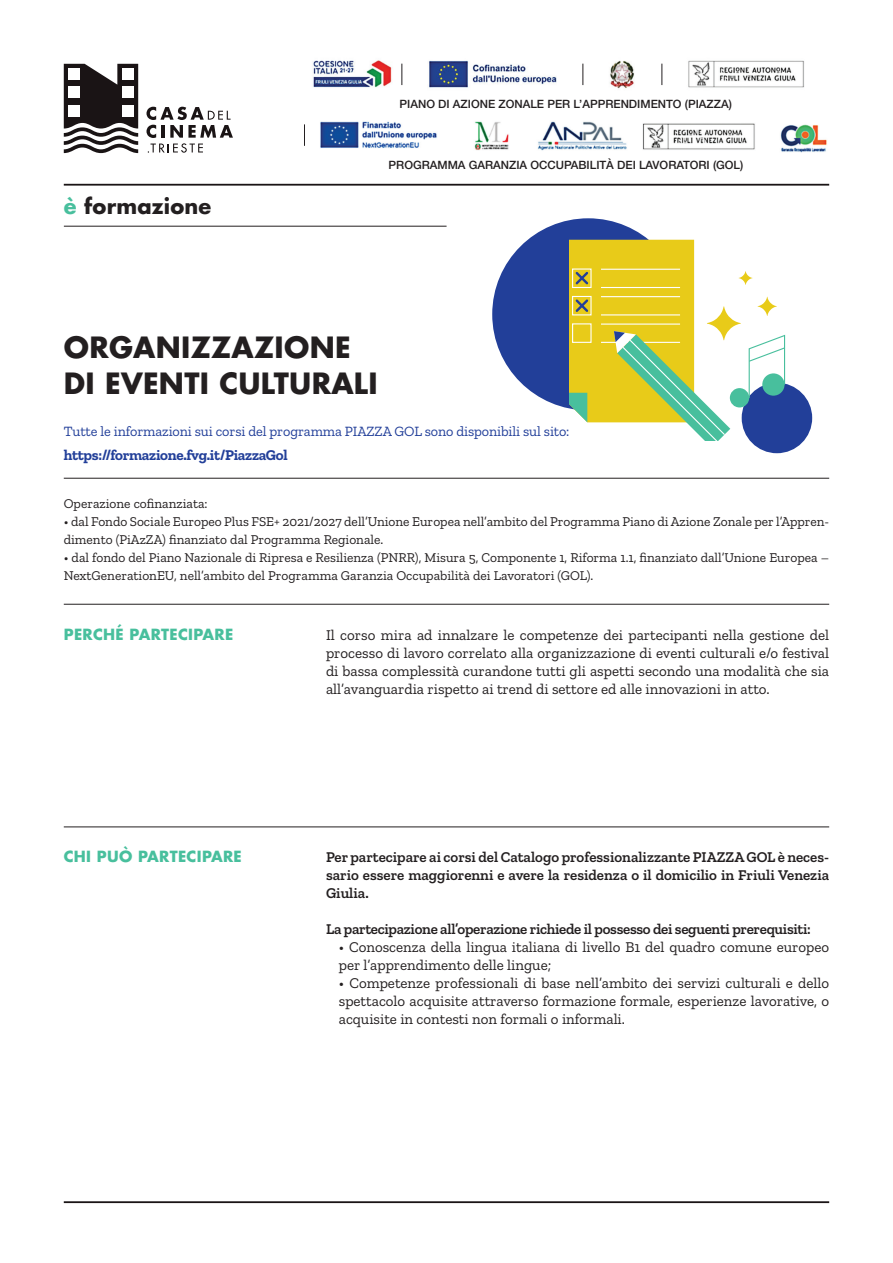
<style>
.page{position:relative;width:893px;height:1263px;background:#fff}
.page>*{position:absolute;margin:0;border:0;box-sizing:border-box;transform-origin:0 0}
.t1{font:700 28.5px "Futura";letter-spacing:.01em;color:#231f20}
.t2{font:700 21px "Futura";letter-spacing:.01em;color:#231f20}
.t3{font:15px/18px "Zilla Slab";color:#231f20;text-align:justify}
.t4{font:600 15px/18px "Zilla Slab";letter-spacing:-.02em;color:#231f20;text-align:justify}
.t5{font:700 15px "Zilla Slab";letter-spacing:-.02em;color:#223f99}
.t6{font:700 15px "Futura";letter-spacing:.02em;color:#48bf9d}
.t7{font:14.25px "Zilla Slab";letter-spacing:-.01em;color:#223f99}
.t8{font:13.5px/18px "Zilla Slab";color:#231f20}
.t9{font:500 11.55px "Helvetica Neue";color:#231f20}
.s1{color:#48bf9d}
</style>
<div class="page">
<hr style="left:64px;top:184px;width:765px;height:2px;background:#1a1415">
<hr style="left:64px;top:1201px;width:765px;height:2px;background:#1a1415">
<svg style="left:64px;top:64px;width:74px;height:89px"></svg>
<svg style="left:146px;top:107px;width:87px;height:46px"></svg>
<div style="left:69px;top:68px;width:11px;height:12px;background:#fff"></div>
<div style="left:69px;top:87px;width:11px;height:11px;background:#fff"></div>
<div style="left:69px;top:105px;width:11px;height:11px;background:#fff"></div>
<div style="left:122px;top:68px;width:11px;height:12px;background:#fff"></div>
<div style="left:122px;top:87px;width:11px;height:11px;background:#fff"></div>
<div style="left:122px;top:105px;width:11px;height:11px;background:#fff"></div>
<hr style="left:64px;top:226px;width:383px;height:1px;background:#231f20">
<hr style="left:64px;top:478px;width:765px;height:1px;background:#231f20">
<hr style="left:64px;top:604px;width:765px;height:1px;background:#231f20">
<hr style="left:64px;top:826px;width:765px;height:1px;background:#231f20">
<img style="left:313px;top:60px;width:491px;height:29px">
<svg style="left:662px;top:64px;width:1px;height:21px"></svg>
<svg style="left:583px;top:64px;width:1px;height:21px"></svg>
<svg style="left:402px;top:64px;width:1px;height:21px"></svg>
<img style="left:320px;top:121px;width:507px;height:32px">
<svg style="left:304px;top:124px;width:1px;height:22px"></svg>
<div style="left:742px;top:383px;width:70px;height:70px;background:#223f99;border-radius:50%"></div>
<div style="left:492px;top:218px;width:192px;height:192px;background:#223f99;border-radius:50%"></div>
<svg style="left:570px;top:240px;width:216px;height:200px"></svg>
<p class="t9" style="left:400px;top:97px;width:334px">PIANO DI AZIONE ZONALE PER L’APPRENDIMENTO (PIAZZA)</p>
<p class="t2" style="left:64px;top:191px;width:149px"><span class="s1">è</span> formazione</p>
<p class="t9" style="left:389px;top:158px;width:356px">PROGRAMMA GARANZIA OCCUPABILITÀ DEI LAVORATORI (GOL)</p>
<p class="t1" style="left:64px;top:327px;width:288px">ORGANIZZAZIONE</p>
<p class="t1" style="left:64px;top:363px;width:315px">DI EVENTI CULTURALI</p>
<p class="t7" style="left:64px;top:423px;width:507px">Tutte le informazioni sui corsi del programma PIAZZA GOL sono disponibili sul sito:</p>
<p class="t5" style="left:64px;top:446px;width:225px">https://formazione.fvg.it/PiazzaGol</p>
<p class="t8" style="left:64px;top:494px;width:145px">Operazione cofinanziata:</p>
<p class="t8" style="left:64px;top:512px;width:767px">• dal Fondo Sociale Europeo Plus FSE+ 2021/2027 dell’Unione Europea nell’ambito del Programma Piano di Azione Zonale per l’Appren&shy;dimento (PiAzZA) finanziato dal Programma Regionale.</p>
<p class="t8" style="left:64px;top:548px;width:767px">• dal fondo del Piano Nazionale di Ripresa e Resilienza (PNRR), Misura 5, Componente 1, Riforma 1.1, finanziato dall’Unione Europea –<br>NextGenerationEU, nell’ambito del Programma Garanzia Occupabilità dei Lavoratori (GOL).</p>
<p class="t6" style="left:64px;top:624px;width:171px">PERCHÉ PARTECIPARE</p>
<p class="t6" style="left:64px;top:846px;width:180px">CHI PUÒ PARTECIPARE</p>
<p class="t3" style="left:326px;top:626px;width:505px">Il corso mira ad innalzare le competenze dei partecipanti nella gestione del processo di lavoro correlato alla organizzazione di eventi culturali e/o festival di bassa complessità curandone tutti gli aspetti secondo una modalità che sia all’avanguardia rispetto ai trend di settore ed alle innovazioni in atto.</p>
<p class="t4" style="left:326px;top:848px;width:505px">Per partecipare ai corsi del Catalogo professionalizzante PIAZZA GOL è neces&shy;sario essere maggiorenni e avere la residenza o il domicilio in Friuli Venezia Giulia.</p>
<p class="t4" style="left:326px;top:920px;width:486px">La partecipazione all’operazione richiede il possesso dei seguenti prerequisiti:</p>
<p class="t3" style="left:339px;top:938px;width:492px">• Conoscenza della lingua italiana di livello B1 del quadro comune europeo per l’apprendimento delle lingue;</p>
<p class="t3" style="left:339px;top:974px;width:492px">• Competenze professionali di base nell’ambito dei servizi culturali e dello spettacolo acquisite attraverso formazione formale, esperienze lavorative, o acquisite in contesti non formali o informali.</p>
</div>
